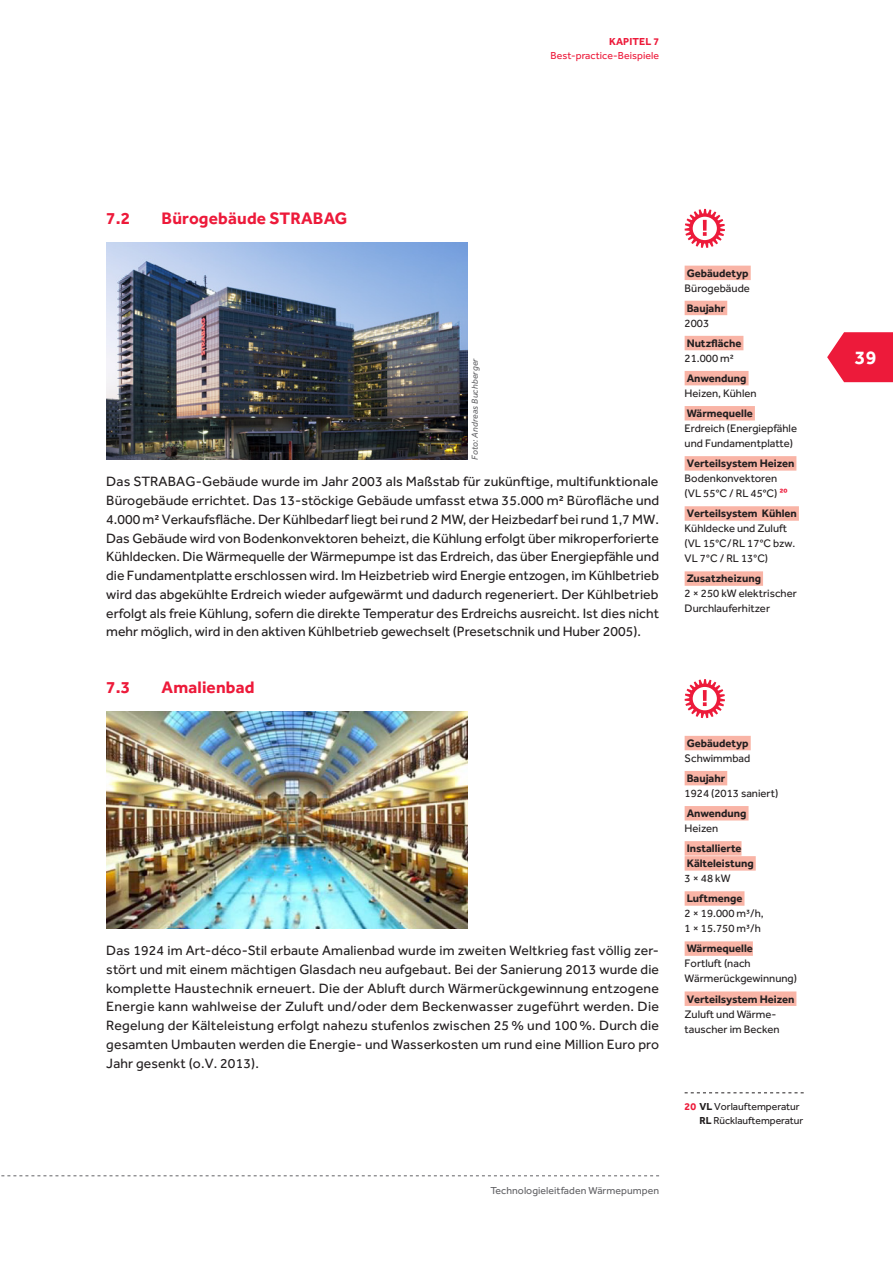
<style>
.page{position:relative;width:893px;height:1263px;background:#fff}
.page>*{position:absolute;margin:0;border:0;box-sizing:border-box;transform-origin:0 0}
.t1{font:700 19.5px "Effra";color:#fff}
.Überschrift_2{font:700 17.25px "Effra";letter-spacing:.01em;color:#ed1a3a}
.Fließtext{font:13.95px/18.8px "Effra";color:#231f20;text-align:justify}
.Infobox_Fließtext{font:11.25px/15px "Effra";color:#231f20}
.Infobox_Fließtext-2{font:700 11.25px/15px "Effra";color:#231f20}
.Fußnote_erster_Absat{font:10.5px/13.5px "Effra";letter-spacing:-.005em;color:#231f20}
.t2{font:10.5px "Effra";letter-spacing:.005em;color:#636366}
.t3{font:10.5px "Effra";letter-spacing:.005em;color:#ed1a3a}
.t4{font:700 10.5px "Effra";letter-spacing:.01em;color:#ed1a3a}
.Tabelle_Kopfzeile{font:italic 9px "Effra";letter-spacing:.02em;color:#636366}
.s1{font-weight:700}
.s2{font-weight:400}
.s3{font-weight:500;color:#ed1a3a}
.s4{font-weight:700;color:#ed1a3a}
</style>
<div class="page">
<img style="left:106px;top:243px;width:362px;height:216px">
<img style="left:106px;top:711px;width:362px;height:217px">
<div style="left:685px;top:266px;width:66px;height:14px;background:#f9b4a6"></div>
<div style="left:685px;top:301px;width:42px;height:14px;background:#f9b4a6"></div>
<div style="left:685px;top:336px;width:58px;height:14px;background:#f9b4a6"></div>
<div style="left:685px;top:371px;width:63px;height:14px;background:#f9b4a6"></div>
<div style="left:685px;top:406px;width:70px;height:14px;background:#f9b4a6"></div>
<div style="left:685px;top:456px;width:111px;height:15px;background:#f9b4a6"></div>
<div style="left:685px;top:506px;width:114px;height:15px;background:#f9b4a6"></div>
<div style="left:685px;top:571px;width:78px;height:15px;background:#f9b4a6"></div>
<div style="left:685px;top:736px;width:66px;height:14px;background:#f9b4a6"></div>
<div style="left:685px;top:771px;width:42px;height:14px;background:#f9b4a6"></div>
<div style="left:685px;top:806px;width:63px;height:14px;background:#f9b4a6"></div>
<div style="left:685px;top:841px;width:56px;height:15px;background:#f9b4a6"></div>
<div style="left:685px;top:856px;width:71px;height:15px;background:#f9b4a6"></div>
<div style="left:685px;top:891px;width:59px;height:15px;background:#f9b4a6"></div>
<div style="left:685px;top:941px;width:68px;height:15px;background:#f9b4a6"></div>
<div style="left:685px;top:991px;width:111px;height:15px;background:#f9b4a6"></div>
<svg style="left:685px;top:1092px;width:119px;height:1px"></svg>
<svg style="left:685px;top:679px;width:40px;height:39px"></svg>
<svg style="left:703px;top:690px;width:4px;height:11px"></svg>
<svg style="left:685px;top:209px;width:40px;height:39px"></svg>
<svg style="left:703px;top:220px;width:4px;height:11px"></svg>
<svg style="left:827px;top:332px;width:66px;height:50px;background:#ef3854"></svg>
<svg style="left:1px;top:1175px;width:658px;height:1px"></svg>
<p class="t4" style="left:609px;top:35px;width:51px">KAPITEL 7</p>
<p class="t3" style="left:550px;top:49px;width:110px">Best-practice-Beispiele</p>
<h2 class="Überschrift_2" style="left:106px;top:208px;width:26px">7.2</h2>
<h2 class="Überschrift_2" style="left:162px;top:208px;width:187px">Bürogebäude STRABAG</h2>
<p class="Tabelle_Kopfzeile" style="left:470px;top:460px;width:103px;rotate:-90deg">Foto: Andreas Buchberger</p>
<p class="Fließtext" style="left:106px;top:472px;width:555px">Das STRABAG-Gebäude wurde im Jahr 2003 als Maßstab für zukünftige, multifunktionale Bürogebäude errichtet. Das 13-stöckige Gebäude umfasst etwa 35.000 m² Bürofläche und 4.000 m² Verkaufsfläche. Der Kühlbedarf liegt bei rund 2 MW, der Heizbedarf bei rund 1,7 MW.<br>Das Gebäude wird von Bodenkonvektoren beheizt, die Kühlung erfolgt über mikroperforierte Kühldecken. Die Wärmequelle der Wärmepumpe ist das Erdreich, das über Energiepfähle und die Fundamentplatte erschlossen wird. Im Heizbetrieb wird Energie entzogen, im Kühlbetrieb wird das abgekühlte Erdreich wieder aufgewärmt und dadurch regeneriert. Der Kühlbetrieb erfolgt als freie Kühlung, sofern die direkte Temperatur des Erdreichs ausreicht. Ist dies nicht mehr möglich, wird in den aktiven Kühlbetrieb gewechselt (Presetschnik und Huber 2005).</p>
<h2 class="Überschrift_2" style="left:106px;top:676px;width:26px">7.3</h2>
<h2 class="Überschrift_2" style="left:162px;top:676px;width:94px">Amalienbad</h2>
<p class="Fließtext" style="left:106px;top:941px;width:554px">Das 1924 im Art-déco-Stil erbaute Amalienbad wurde im zweiten Weltkrieg fast völlig zer&shy;stört und mit einem mächtigen Glasdach neu aufgebaut. Bei der Sanierung 2013 wurde die komplette Haustechnik erneuert. Die der Abluft durch Wärmerückgewinnung entzogene Energie kann wahlweise der Zuluft und/oder dem Beckenwasser zugeführt werden. Die Regelung der Kälteleistung erfolgt nahezu stufenlos zwischen 25 % und 100 %. Durch die gesamten Umbauten werden die Energie- und Wasserkosten um rund eine Million Euro pro Jahr gesenkt (o.V. 2013).</p>
<p class="t2" style="left:490px;top:1184px;width:170px">Technologieleitfaden Wärmepumpen</p>
<p class="Infobox_Fließtext" style="left:685px;top:265px;width:67px"><span class="s1">Gebäudetyp<br></span>Bürogebäude</p>
<p class="Infobox_Fließtext-2" style="left:685px;top:300px;width:42px">Baujahr<br><span class="s2">2003</span></p>
<p class="Infobox_Fließtext-2" style="left:685px;top:335px;width:58px">Nutzfläche<br><span class="s2">21.000 m²</span></p>
<p class="Infobox_Fließtext" style="left:685px;top:371px;width:74px"><span class="s1">Anwendung<br></span>Heizen, Kühlen</p>
<p class="Infobox_Fließtext" style="left:685px;top:406px;width:114px"><span class="s1">Wärmequelle<br></span>Erdreich (Energiepfähle und Fundamentplatte)</p>
<p class="Infobox_Fließtext" style="left:685px;top:456px;width:111px"><span class="s1">Verteilsystem Heizen<br></span>Bodenkonvektoren (VL 55°C / RL 45°C) <span class="s3">20</span></p>
<p class="Infobox_Fließtext" style="left:685px;top:506px;width:114px"><span class="s1">Verteilsystem Kühlen<br></span>Kühldecke und Zuluft (VL 15°C/RL 17°C bzw.<br>VL 7°C / RL 13°C)</p>
<p class="Infobox_Fließtext" style="left:685px;top:571px;width:114px"><span class="s1">Zusatzheizung<br></span>2 × 250 kW elektrischer<br>Durchlauferhitzer</p>
<p class="Infobox_Fließtext-2" style="left:685px;top:735px;width:67px">Gebäudetyp<br><span class="s2">Schwimmbad</span></p>
<p class="Infobox_Fließtext" style="left:685px;top:770px;width:95px"><span class="s1">Baujahr<br></span>1924 (2013 saniert)</p>
<p class="Infobox_Fließtext-2" style="left:685px;top:805px;width:63px">Anwendung<br><span class="s2">Heizen</span></p>
<p class="Infobox_Fließtext-2" style="left:685px;top:841px;width:71px">Installierte<br>Kälteleistung<br><span class="s2">3 × 48 kW</span></p>
<p class="Infobox_Fließtext" style="left:685px;top:891px;width:81px"><span class="s1">Luftmenge<br></span>2 × 19.000 m³/h,<br>1 × 15.750 m³/h</p>
<p class="Infobox_Fließtext" style="left:685px;top:941px;width:114px"><span class="s1">Wärmequelle<br></span>Fortluft (nach<br>Wärmerückgewinnung)</p>
<p class="Infobox_Fließtext" style="left:685px;top:991px;width:111px"><span class="s1">Verteilsystem Heizen<br></span>Zuluft und Wärme&shy;tauscher im Becken</p>
<p class="Fußnote_erster_Absat" style="left:699px;top:1100px;width:105px;text-indent:-15px"><span class="s4">20</span> <span class="s1">VL</span> Vorlauftemperatur<br><span class="s1">RL</span> Rücklauftemperatur</p>
<p class="t1" style="left:855px;top:345px;width:23px">39</p>
</div>
